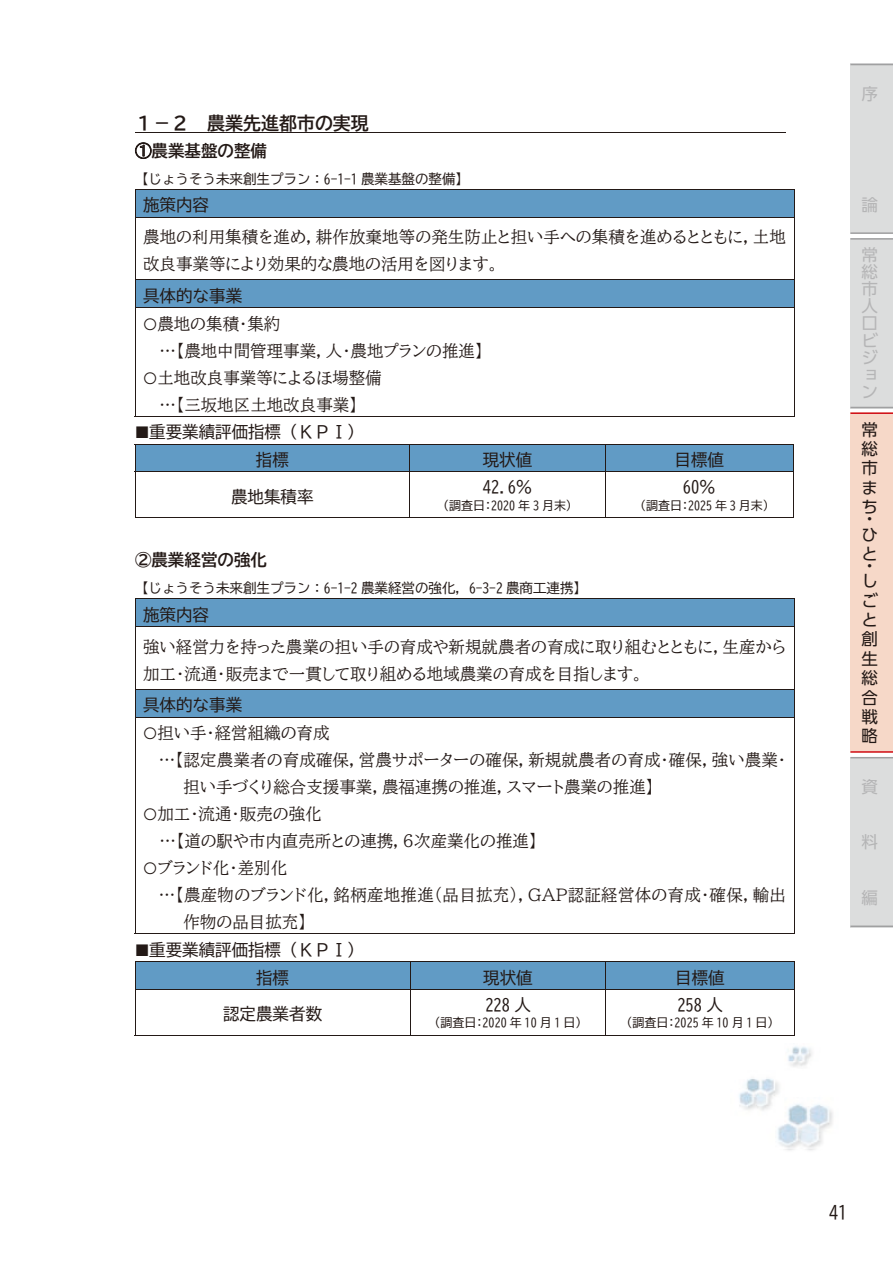
<style>
.page{position:relative;width:893px;height:1263px;background:#fff}
.page>*{position:absolute;margin:0;border:0;box-sizing:border-box;transform-origin:0 0}
.t1{font:18px "BIZ UD Gothic Bold";color:#231916}
.t2{font:18px "BIZ UD Gothic";color:#231916}
.t3{font:16.5px/27px "BIZ UDP Mincho Medium";color:#231916}
.t4{font:16.5px/27.8px "BIZ UD Gothic";color:#231916}
.t5{font:16.5px/19.4px "UD Shin Go Pro";color:#231916}
.t6{font:16.5px "BIZ UD Gothic Bold";color:#231916}
.t7{font:16.5px/17.1px "UD Shin Go Pro";color:#b5b5b6}
.t8{font:13.5px "BIZ UD Gothic";color:#231916}
.t9{font:12px "BIZ UD Gothic";letter-spacing:.005em;color:#231916}
.s1{font-family:"MS Mincho"}
</style>
<div class="page">
<hr style="left:135px;top:132px;width:650px;height:1px;background:#231916">
<div style="left:135px;top:190px;width:659px;height:27px;background:#619bc5"></div>
<hr style="left:135px;top:189px;width:659px;height:1px;background:#231916">
<svg style="left:135px;top:190px;width:1px;height:27px"></svg>
<svg style="left:794px;top:189px;width:1px;height:28px"></svg>
<hr style="left:135px;top:217px;width:659px;height:1px;background:#231916">
<hr style="left:135px;top:217px;width:1px;height:62px;background:#231916">
<hr style="left:794px;top:217px;width:1px;height:62px;background:#231916">
<div style="left:135px;top:280px;width:659px;height:27px;background:#619bc5"></div>
<hr style="left:135px;top:279px;width:659px;height:1px;background:#231916">
<svg style="left:135px;top:280px;width:1px;height:27px"></svg>
<svg style="left:794px;top:280px;width:1px;height:27px"></svg>
<hr style="left:135px;top:307px;width:659px;height:1px;background:#231916">
<hr style="left:135px;top:308px;width:1px;height:109px;background:#231916">
<hr style="left:135px;top:416px;width:659px;height:1px;background:#231916">
<hr style="left:794px;top:308px;width:1px;height:109px;background:#231916">
<div style="left:135px;top:444px;width:275px;height:27px;background:#619bc5"></div>
<div style="left:410px;top:444px;width:195px;height:27px;background:#619bc5"></div>
<div style="left:606px;top:444px;width:187px;height:27px;background:#619bc5"></div>
<hr style="left:135px;top:444px;width:659px;height:1px;background:#231916">
<svg style="left:135px;top:445px;width:1px;height:26px"></svg>
<svg style="left:605px;top:445px;width:1px;height:26px"></svg>
<svg style="left:793px;top:445px;width:1px;height:26px"></svg>
<hr style="left:135px;top:471px;width:659px;height:1px;background:#231916">
<hr style="left:135px;top:472px;width:1px;height:45px;background:#231916">
<hr style="left:135px;top:517px;width:275px;height:1px;background:#231916">
<hr style="left:410px;top:472px;width:1px;height:45px;background:#231916">
<hr style="left:410px;top:517px;width:195px;height:1px;background:#231916">
<hr style="left:605px;top:472px;width:1px;height:45px;background:#231916">
<hr style="left:606px;top:517px;width:187px;height:1px;background:#231916">
<hr style="left:793px;top:472px;width:1px;height:45px;background:#231916">
<div style="left:135px;top:599px;width:659px;height:27px;background:#619bc5"></div>
<hr style="left:135px;top:598px;width:659px;height:1px;background:#231916">
<svg style="left:135px;top:599px;width:1px;height:27px"></svg>
<svg style="left:794px;top:598px;width:1px;height:28px"></svg>
<hr style="left:135px;top:626px;width:659px;height:1px;background:#231916">
<hr style="left:135px;top:627px;width:1px;height:62px;background:#231916">
<hr style="left:794px;top:627px;width:1px;height:62px;background:#231916">
<div style="left:135px;top:690px;width:659px;height:27px;background:#619bc5"></div>
<hr style="left:135px;top:689px;width:659px;height:1px;background:#231916">
<svg style="left:135px;top:690px;width:1px;height:27px"></svg>
<svg style="left:794px;top:690px;width:1px;height:27px"></svg>
<hr style="left:135px;top:717px;width:659px;height:1px;background:#231916">
<hr style="left:135px;top:717px;width:1px;height:217px;background:#231916">
<hr style="left:135px;top:933px;width:659px;height:1px;background:#231916">
<hr style="left:794px;top:717px;width:1px;height:217px;background:#231916">
<div style="left:135px;top:962px;width:275px;height:27px;background:#619bc5"></div>
<div style="left:411px;top:962px;width:194px;height:27px;background:#619bc5"></div>
<div style="left:606px;top:962px;width:188px;height:27px;background:#619bc5"></div>
<hr style="left:135px;top:961px;width:659px;height:1px;background:#231916">
<svg style="left:135px;top:962px;width:1px;height:27px"></svg>
<svg style="left:410px;top:962px;width:1px;height:27px"></svg>
<svg style="left:605px;top:962px;width:1px;height:27px"></svg>
<svg style="left:794px;top:961px;width:1px;height:28px"></svg>
<hr style="left:135px;top:989px;width:659px;height:1px;background:#231916">
<hr style="left:135px;top:990px;width:1px;height:45px;background:#231916">
<hr style="left:135px;top:1035px;width:275px;height:1px;background:#231916">
<hr style="left:410px;top:990px;width:1px;height:45px;background:#231916">
<hr style="left:411px;top:1035px;width:194px;height:1px;background:#231916">
<hr style="left:605px;top:990px;width:1px;height:45px;background:#231916">
<hr style="left:606px;top:1035px;width:188px;height:1px;background:#231916">
<hr style="left:794px;top:990px;width:1px;height:45px;background:#231916">
<img style="left:807px;top:1148px;width:8px;height:3px">
<img style="left:785px;top:1148px;width:9px;height:3px">
<img style="left:739px;top:1046px;width:94px;height:102px">
<div style="left:850px;top:412px;width:43px;height:341px;background:#f6d8c8"></div>
<hr style="left:850px;top:412px;width:43px;height:2px;background:#d1131c">
<hr style="left:850px;top:751px;width:43px;height:2px;background:#d1131c">
<div style="left:850px;top:757px;width:43px;height:170px;background:#dcdddd"></div>
<hr style="left:850px;top:757px;width:43px;height:1px;background:#a0a0a1">
<hr style="left:850px;top:925px;width:43px;height:2px;background:#a0a0a1">
<div style="left:850px;top:238px;width:43px;height:170px;background:#dcdddd"></div>
<hr style="left:850px;top:238px;width:43px;height:2px;background:#a0a0a1">
<hr style="left:850px;top:407px;width:43px;height:1px;background:#a0a0a1">
<div style="left:850px;top:64px;width:43px;height:170px;background:#dcdddd"></div>
<hr style="left:850px;top:64px;width:43px;height:1px;background:#a0a0a1">
<hr style="left:850px;top:232px;width:43px;height:2px;background:#a0a0a1">
<p class="t1" style="left:135px;top:114px;width:235px">１－２ 農業先進都市の実現</p>
<p class="t6" style="left:135px;top:142px;width:133px"><span class="s1">➀</span>農業基盤の整備</p>
<p class="t8" style="left:135px;top:172px;width:335px">【じょうそう未来創生プラン：6-1-1 農業基盤の整備】</p>
<p class="t4" style="left:143px;top:191px;width:67px">施策内容</p>
<p class="t3" style="left:143px;top:223px;width:644px">農地の利用集積を進め，耕作放棄地等の発生防止と担い手への集積を進めるとともに，土地改良事業等により効果的な農地の活用を図ります。</p>
<p class="t4" style="left:143px;top:282px;width:100px">具体的な事業</p>
<p class="t3" style="left:160px;top:310px;width:325px;text-indent:-16px">○農地の集積・集約<br>…【農地中間管理事業，人・農地プランの推進】</p>
<p class="t3" style="left:143px;top:364px;width:240px;text-align:center">○土地改良事業等によるほ場整備…【三坂地区土地改良事業】</p>
<p class="t4" style="left:256px;top:418px;width:109px;text-indent:-121px">■重要業績評価指標（ＫＰＩ）指標</p>
<p class="t4" style="left:483px;top:446px;width:51px">現状値</p>
<p class="t4" style="left:675px;top:446px;width:51px">目標値</p>
<p class="t4" style="left:231px;top:482px;width:84px">農地集積率</p>
<p class="t4" style="left:483px;top:473px;width:51px">42.6％</p>
<p class="t9" style="left:443px;top:499px;width:130px">(調査日:2020 年 3 月末)</p>
<p class="t4" style="left:683px;top:473px;width:34px">60％</p>
<p class="t9" style="left:640px;top:499px;width:130px">(調査日:2025 年 3 月末)</p>
<p class="t6" style="left:135px;top:551px;width:133px">②農業経営の強化</p>
<p class="t8" style="left:135px;top:581px;width:453px">【じょうそう未来創生プラン：6-1-2 農業経営の強化，6-3-2 農商工連携】</p>
<p class="t4" style="left:143px;top:601px;width:67px">施策内容</p>
<p class="t3" style="left:143px;top:633px;width:644px">強い経営力を持った農業の担い手の育成や新規就農者の育成に取り組むとともに，生産から加工・流通・販売まで一貫して取り組める地域農業の育成を目指します。</p>
<p class="t4" style="left:143px;top:691px;width:100px">具体的な事業</p>
<p class="t3" style="left:143px;top:719px;width:188px">○担い手・経営組織の育成</p>
<p class="t3" style="left:159px;top:746px;width:629px">…【認定農業者の育成確保，営農サポーターの確保，新規就農者の育成・確保，強い農業・</p>
<p class="t3" style="left:183px;top:773px;width:472px">担い手づくり総合支援事業，農福連携の推進，スマート農業の推進】</p>
<p class="t3" style="left:160px;top:800px;width:379px;text-indent:-16px">○加工・流通・販売の強化<br>…【道の駅や市内直売所との連携，６次産業化の推進】</p>
<p class="t3" style="left:143px;top:854px;width:146px">○ブランド化・差別化</p>
<p class="t3" style="left:159px;top:881px;width:629px">…【農産物のブランド化，銘柄産地推進（品目拡充），ＧＡＰ認証経営体の育成・確保，輸出</p>
<p class="t3" style="left:184px;top:908px;width:125px">作物の品目拡充】</p>
<p class="t4" style="left:256px;top:936px;width:109px;text-indent:-121px">■重要業績評価指標（ＫＰＩ）指標</p>
<p class="t4" style="left:483px;top:963px;width:51px">現状値</p>
<p class="t4" style="left:675px;top:963px;width:51px">目標値</p>
<p class="t4" style="left:223px;top:1000px;width:100px">認定農業者数</p>
<p class="t4" style="left:485px;top:990px;width:47px">228 人</p>
<p class="t9" style="left:435px;top:1017px;width:148px">(調査日:2020 年 10 月 1 日)</p>
<p class="t4" style="left:677px;top:990px;width:47px">258 人</p>
<p class="t9" style="left:627px;top:1017px;width:148px">(調査日:2025 年 10 月 1 日)</p>
<p class="t7" style="left:861px;top:84px;width:17px">序</p>
<p class="t7" style="left:861px;top:195px;width:18px">論</p>
<p class="t7" style="left:861px;top:246px;width:18px">常総市人口ビジョン</p>
<p class="t5" style="left:861px;top:419px;width:18px;text-align:justify">常総市まち</p>
<p class="t5" style="left:861px;top:511px;width:17px;line-height:15.1px">・ひ</p>
<p class="t5" style="left:861px;top:547px;width:16px;line-height:12.3px">と・</p>
<p class="t5" style="left:861px;top:571px;width:18px">しごと創生総合戦略</p>
<p class="t7" style="left:861px;top:777px;width:18px">資</p>
<p class="t7" style="left:861px;top:833px;width:17px">料</p>
<p class="t7" style="left:861px;top:888px;width:17px">編</p>
<p class="t2" style="left:829px;top:1203px;width:19px">41</p>
</div>
